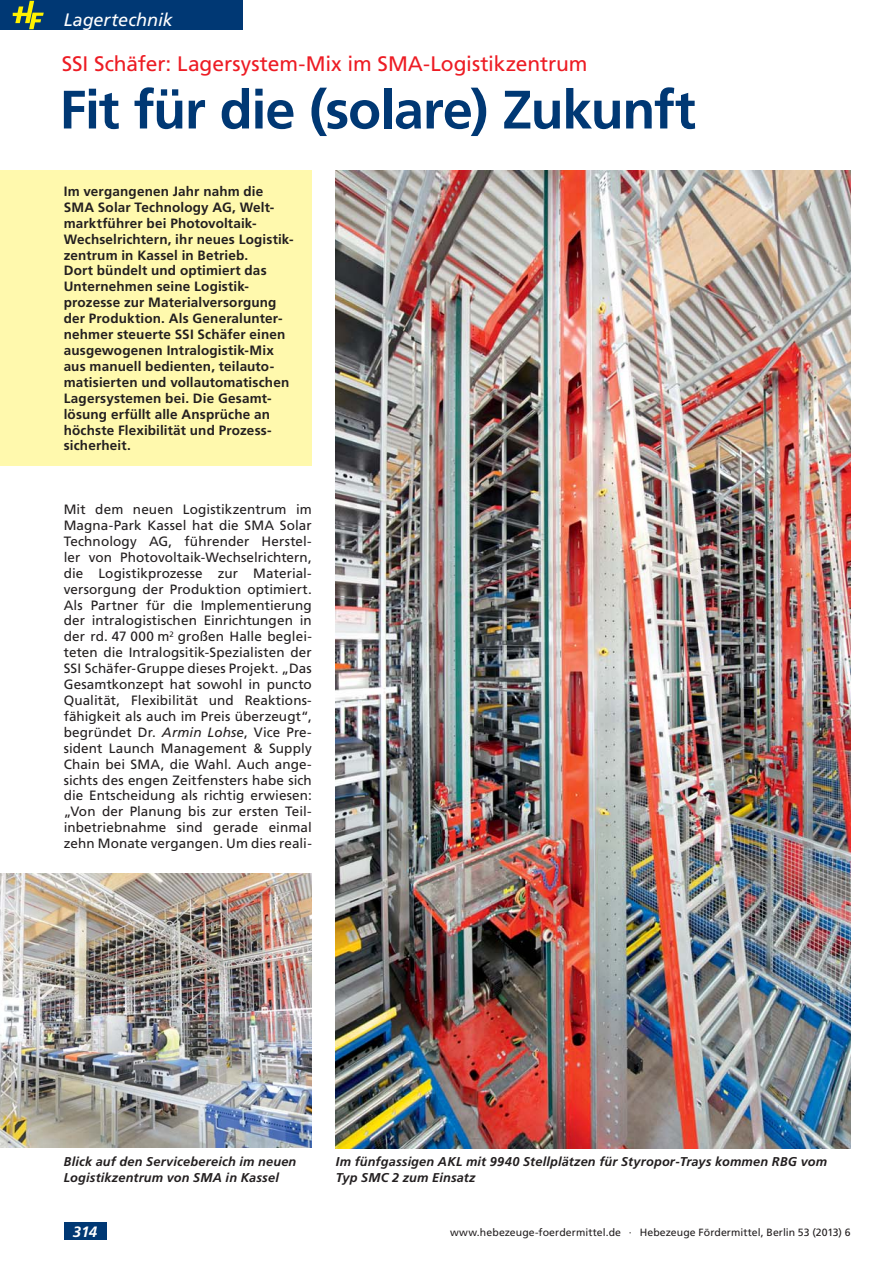
<style>
.page{position:relative;width:893px;height:1263px;background:#fff}
.page>*{position:absolute;margin:0;border:0;box-sizing:border-box;transform-origin:0 0}
.t1{font:700 54px "Frutiger LT Std";letter-spacing:-.025em;color:#003874}
.t2{font:21px "Frutiger LT Std";letter-spacing:-.005em;color:#ed1c24}
.t3{font:italic 18px "Frutiger LT Std";letter-spacing:-.005em;color:#fff}
.t4{font:italic 700 15px "Frutiger LT Std";color:#fff}
.t5{font:13.5px/15.9px "Frutiger LT Std";letter-spacing:.005em;color:#231f20;text-align:justify}
.t6{font:700 13.5px/15.9px "Frutiger LT Std";letter-spacing:.01em;color:#231f20}
.t7{font:italic 700 12.75px/15.9px "Frutiger LT Std";letter-spacing:.015em;color:#231f20}
.t8{font:10.5px "Frutiger LT Std";letter-spacing:.01em;color:#231f20}
.s1{font-style:italic}
</style>
<div class="page">
<div style="left:0;top:0;width:242px;height:30px;background:#003874"></div>
<svg style="left:13px;top:1px;width:31px;height:28px"></svg>
<div style="left:64px;top:1223px;width:42px;height:17px;background:#003874"></div>
<div style="left:0;top:170px;width:312px;height:296px;background:#fff9ad"></div>
<img style="left:0;top:874px;width:312px;height:274px">
<img style="left:336px;top:170px;width:514px;height:979px">
<h3 class="t3" style="left:64px;top:11px;width:111px">Lagertechnik</h3>
<h2 class="t2" style="left:62px;top:54px;width:527px">SSI Schäfer: Lagersystem-Mix im SMA-Logistikzentrum</h2>
<h1 class="t1" style="left:59px;top:84px;width:638px">Fit für die (solare) Zukunft</h1>
<p class="t6" style="left:64px;top:184px;width:231px">Im vergangenen Jahr nahm die<br>SMA Solar Technology AG, Welt&shy;marktführer bei Photovoltaik-<br>Wechselrichtern, ihr neues Logistik&shy;zentrum in Kassel in Betrieb.<br>Dort bündelt und optimiert das<br>Unternehmen seine Logistik&shy;prozesse zur Materialversorgung der Produktion. Als Generalunter&shy;nehmer steuerte SSI Schäfer einen ausgewogenen Intralogistik-Mix aus manuell bedienten, teilauto&shy;matisierten und vollautomatischen<br>Lagersystemen bei. Die Gesamt&shy;lösung erfüllt alle Ansprüche an höchste Flexibilität und Prozess&shy;sicherheit.</p>
<p class="t5" style="left:64px;top:502px;width:250px">Mit dem neuen Logistikzentrum im Magna-Park Kassel hat die SMA Solar Technology AG, führender Herstel&shy;ler von Photovoltaik-Wechselrichtern, die Logistikprozesse zur Material&shy;versorgung der Produktion optimiert.<br>Als Partner für die Implementierung der intralogistischen Einrichtungen in der rd. 47 000 m<sup>2</sup> großen Halle beglei&shy;teten die Intralogsitik-Spezialisten der SSI Schäfer-Gruppe dieses Projekt. „Das Gesamtkonzept hat sowohl in puncto Qualität, Flexibilität und Reaktions&shy;fähigkeit als auch im Preis überzeugt“, begründet Dr. <span class="s1">Armin Lohse</span>, Vice Pre&shy;sident Launch Management &amp; Supply Chain bei SMA, die Wahl. Auch ange&shy;sichts des engen Zeitfensters habe sich die Entscheidung als richtig erwiesen: „Von der Planung bis zur ersten Teil&shy;inbetriebnahme sind gerade einmal zehn Monate vergangen. Um dies reali-</p>
<p class="t7" style="left:64px;top:1155px;width:234px">Blick auf den Servicebereich im neuen<br>Logistikzentrum von SMA in Kassel</p>
<p class="t7" style="left:336px;top:1155px;width:493px">Im fünfgassigen AKL mit 9940 Stellplätzen für Styropor-Trays kommen RBG vom<br>Typ SMC 2 zum Einsatz</p>
<p class="t4" style="left:73px;top:1224px;width:26px">314</p>
<p class="t8" style="left:450px;top:1227px;width:402px">www.hebezeuge-foerdermittel.de · Hebezeuge Fördermittel, Berlin 53 (2013) 6</p>
</div>
